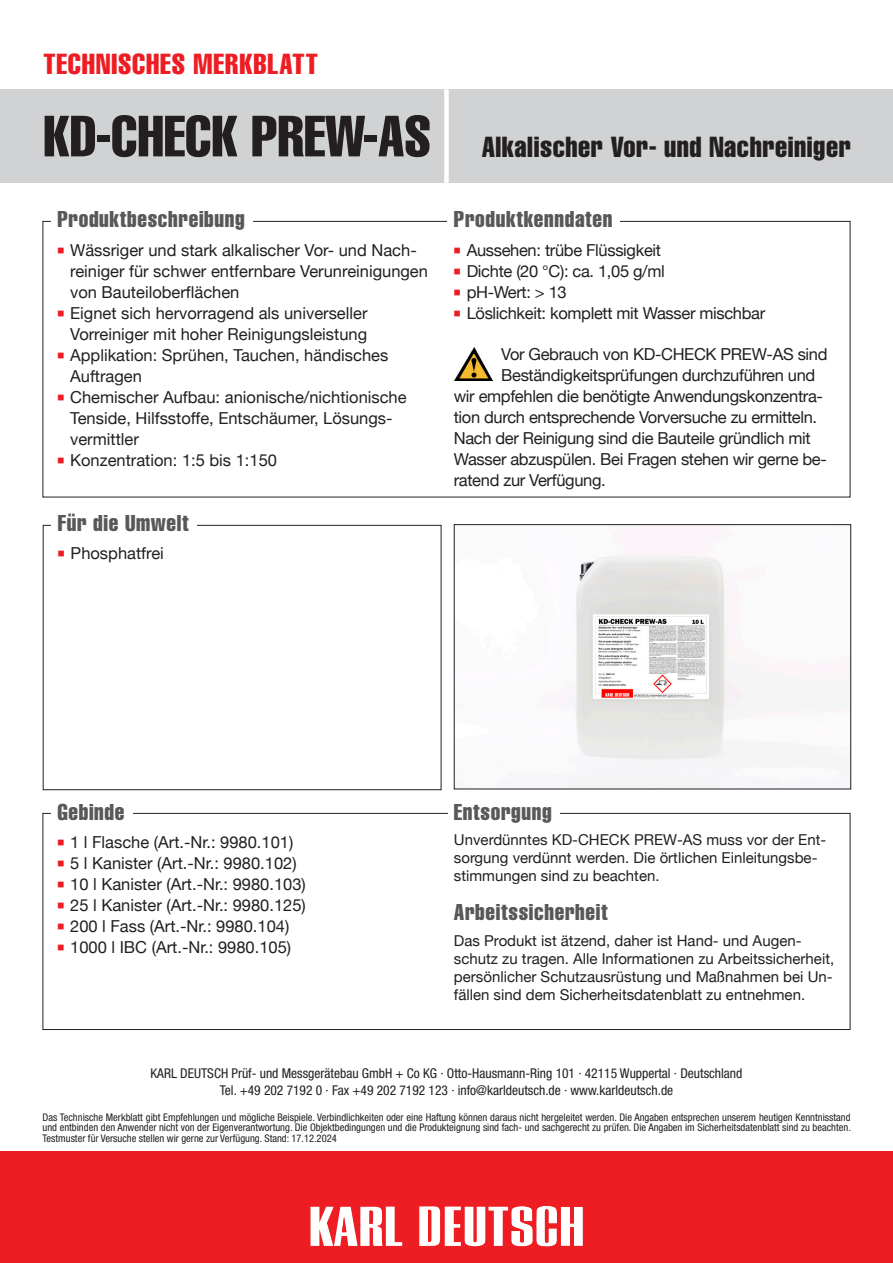
<style>
.page{position:relative;width:893px;height:1263px;background:#fff}
.page>*{position:absolute;margin:0;border:0;box-sizing:border-box;transform-origin:0 0}
.t1{font:extra-condensed 57px "Helvetica LT Pro";color:#231f20}
.t2{font:extra-condensed 28.5px "Helvetica LT Pro";letter-spacing:.02em;color:#231f20}
.t3{font:extra-condensed 28.5px "Helvetica LT Pro";letter-spacing:.035em;color:#ee1d23}
.t4{font:extra-condensed 22.5px "Helvetica LT Pro";letter-spacing:.03em;color:#57585a}
.t5{font:16.5px/21px "Helvetica Neue";color:#231f20}
.t6{font:16.5px/21px "Helvetica Neue";letter-spacing:-.02em;color:#231f20}
.t7{font:15px/18px "Helvetica Neue";color:#231f20}
.t8{font:condensed 13.5px/16.5px "Helvetica Neue LT Pro";color:#231f20;text-align:center}
.t9{font:condensed 10.5px/10.5px "Helvetica Neue LT Pro";color:#231f20;text-align:justify}
</style>
<div class="page">
<div style="left:0;top:89px;width:893px;height:94px;background:#d1d2d4"></div>
<div style="left:0;top:1151px;width:893px;height:112px;background:#ee1d23"></div>
<svg style="left:310px;top:1206px;width:273px;height:41px"></svg>
<div style="left:444px;top:89px;width:5px;height:94px;background:#fff"></div>
<div style="left:43px;top:813px;width:807px;height:217px;border:1px solid #231f20"></div>
<div style="left:51px;top:804px;width:81px;height:22px;background:#fff"></div>
<div style="left:448px;top:804px;width:111px;height:22px;background:#fff"></div>
<img style="left:454px;top:347px;width:39px;height:33px">
<div style="left:43px;top:525px;width:398px;height:265px;border:1px solid #231f20"></div>
<img style="left:575px;top:555px;width:170px;height:232px">
<div style="left:454px;top:524px;width:397px;height:265px;border:1px solid #231f20"></div>
<div style="left:52px;top:514px;width:145px;height:23px;background:#fff"></div>
<h2 class="t3" style="left:43px;top:46px;width:276px">TECHNISCHES MERKBLATT</h2>
<h1 class="t1" style="left:43px;top:100px;width:389px">KD-CHECK PREW-AS</h1>
<h3 class="t4" style="left:57px;top:205px;width:189px">Produktbeschreibung</h3>
<p class="t5" style="left:70px;top:240px;width:359px">Wässriger und stark alkalischer Vor- und Nach&shy;reiniger für schwer entfernbare Verunreinigungen von Bauteiloberflächen<br>Eignet sich hervorragend als universeller Vorreiniger mit hoher Reinigungsleistung Applikation: Sprühen, Tauchen, händisches Auftragen<br>Chemischer Aufbau: anionische/nichtionische Tenside, Hilfsstoffe, Entschäumer, Lösungs&shy;vermittler<br>Konzentration: 1:5 bis 1:150</p>
<h3 class="t4" style="left:58px;top:508px;width:132px">Für die Umwelt</h3>
<p class="t5" style="left:71px;top:544px;width:95px">Phosphatfrei</p>
<h2 class="t2" style="left:482px;top:129px;width:371px">Alkalischer Vor- und Nachreiniger</h2>
<h3 class="t4" style="left:454px;top:205px;width:160px">Produktkenndaten</h3>
<p class="t6" style="left:467px;top:240px;width:300px">Aussehen: trübe Flüssigkeit<br>Dichte (20 °C): ca. 1,05 g/ml<br>pH-Wert: &gt; 13<br>Löslichkeit: komplett mit Wasser mischbar</p>
<p class="t6" style="left:501px;top:345px;width:328px">Vor Gebrauch von KD-CHECK PREW-AS sind</p>
<p class="t6" style="left:501px;top:366px;width:316px">Beständigkeitsprüfungen durchzuführen und</p>
<p class="t6" style="left:454px;top:387px;width:371px">wir empfehlen die benötigte Anwendungskonzentra-</p>
<p class="t6" style="left:454px;top:408px;width:365px">tion durch entsprechende Vorversuche zu ermitteln.</p>
<p class="t6" style="left:454px;top:429px;width:358px">Nach der Reinigung sind die Bauteile gründlich mit</p>
<p class="t6" style="left:454px;top:450px;width:375px">Wasser abzuspülen. Bei Fragen stehen wir gerne be-</p>
<p class="t6" style="left:454px;top:471px;width:153px">ratend zur Verfügung.</p>
<h3 class="t4" style="left:57px;top:798px;width:69px">Gebinde</h3>
<p class="t5" style="left:70px;top:833px;width:237px">1 l Flasche (Art.-Nr.: 9980.101)<br>5 l Kanister (Art.-Nr.: 9980.102)<br>10 l Kanister (Art.-Nr.: 9980.103)<br>25 l Kanister (Art.-Nr.: 9980.125)<br>200 l Fass (Art.-Nr.: 9980.104)<br>1000 l IBC (Art.-Nr.: 9980.105)</p>
<h3 class="t4" style="left:454px;top:798px;width:99px">Entsorgung</h3>
<p class="t7" style="left:454px;top:832px;width:374px">Unverdünntes KD-CHECK PREW-AS muss vor der Ent&shy;sorgung verdünnt werden. Die örtlichen Einleitungsbe&shy;stimmungen sind zu beachten.</p>
<h3 class="t4" style="left:454px;top:898px;width:155px">Arbeitssicherheit</h3>
<p class="t7" style="left:454px;top:932px;width:382px">Das Produkt ist ätzend, daher ist Hand- und Augen&shy;schutz zu tragen. Alle Informationen zu Arbeitssicherheit, persönlicher Schutzausrüstung und Maßnahmen bei Un&shy;fällen sind dem Sicherheitsdatenblatt zu entnehmen.</p>
<p class="t8" style="left:151px;top:1065px;width:593px">KARL DEUTSCH Prüf- und Messgerätebau GmbH + Co KG · Otto-Hausmann-Ring 101 · 42115 Wuppertal · Deutschland<br>Tel. +49 202 7192 0 · Fax +49 202 7192 123 · info@karldeutsch.de · www.karldeutsch.de</p>
<p class="t9" style="left:43px;top:1111px;width:810px">Das Technische Merkblatt gibt Empfehlungen und mögliche Beispiele. Verbindlichkeiten oder eine Haftung können daraus nicht hergeleitet werden. Die Angaben entsprechen unserem heutigen Kenntnisstand und entbinden den Anwender nicht von der Eigenverantwortung. Die Objektbedingungen und die Produkteignung sind fach- und sachgerecht zu prüfen. Die Angaben im Sicherheitsdatenblatt sind zu beachten.<br>Testmuster für Versuche stellen wir gerne zur Verfügung. Stand: 17.12.2024</p>
</div>
